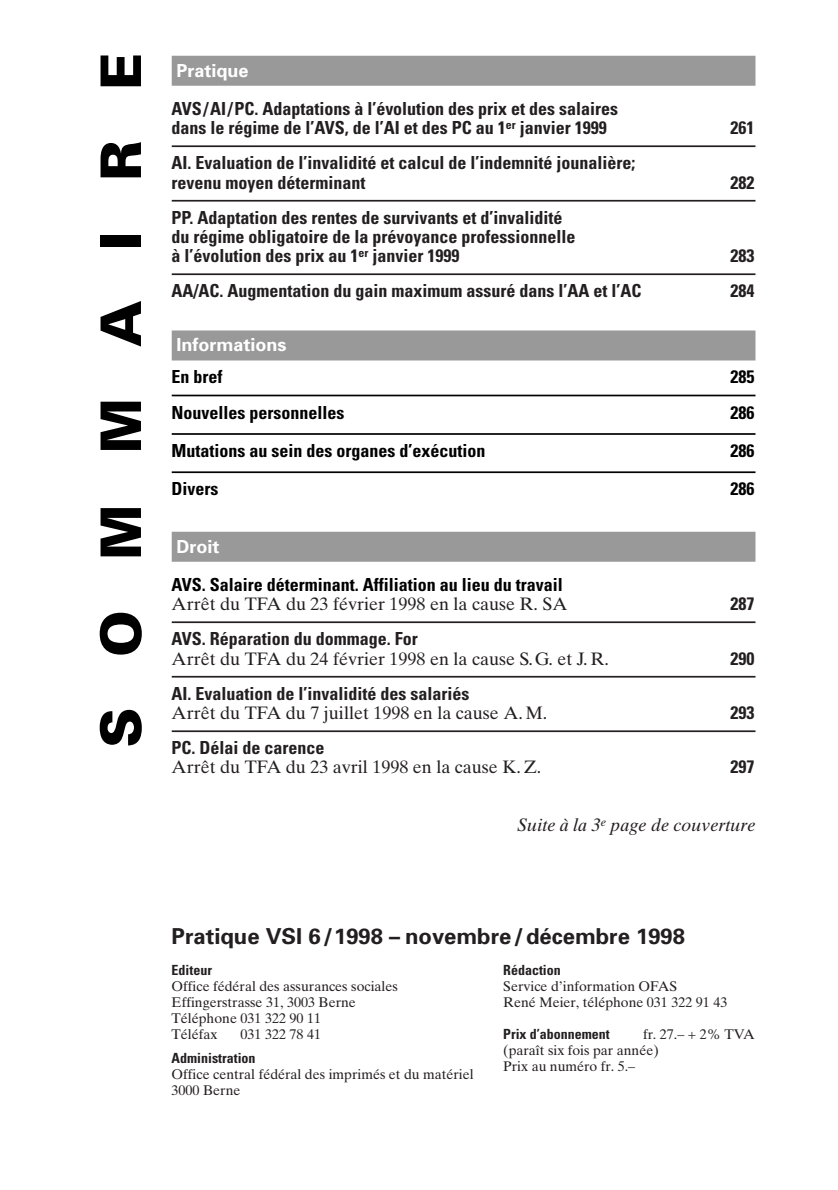
<style>
.page{position:relative;width:838px;height:1190px;background:#fff}
.page>*{position:absolute;margin:0;border:0;box-sizing:border-box;transform-origin:0 0}
.t1{font:900 56px "Univers";letter-spacing:.9em;color:#000}
.t2{font:700 22px "Univers";color:#231f20}
.t3{font:700 condensed 18px/19.2px "Univers";color:#231f20}
.t4{font:18px "Times Ten";color:#231f20}
.t5{font:700 condensed 18px "Univers";color:#000}
.t6{font:italic 18px "Times Ten";color:#231f20}
.t7{font:700 18px "Univers";color:#fff}
.t8{font:14px/16px "Times Ten";color:#231f20}
.t9{font:700 condensed 14px "Univers";color:#231f20}
</style>
<div class="page">
<div style="left:172px;top:56px;width:584px;height:30px;background:#999"></div>
<hr style="left:172px;top:145px;width:584px;height:2px;background:#231f20">
<hr style="left:172px;top:200px;width:584px;height:2px;background:#231f20">
<hr style="left:172px;top:273px;width:584px;height:2px;background:#231f20">
<div style="left:172px;top:330px;width:584px;height:30px;background:#999"></div>
<hr style="left:172px;top:395px;width:584px;height:1px;background:#000">
<hr style="left:172px;top:433px;width:584px;height:2px;background:#000">
<hr style="left:172px;top:471px;width:584px;height:2px;background:#000">
<div style="left:172px;top:532px;width:584px;height:30px;background:#999"></div>
<hr style="left:172px;top:621px;width:584px;height:2px;background:#231f20">
<hr style="left:172px;top:676px;width:584px;height:2px;background:#231f20">
<hr style="left:172px;top:730px;width:584px;height:2px;background:#231f20">
<h1 class="t1" style="left:101px;top:748px;width:697px;rotate:-90deg">SOMMAIRE</h1>
<p class="t7" style="left:177px;top:64px;width:74px">Pratique</p>
<p class="t3" style="left:172px;top:101px;width:448px">AVS/AI/PC. Adaptations à l’évolution des prix et des salaires dans le régime de l’AVS, de l’AI et des PC au 1<sup>er</sup> janvier 1999</p>
<p class="t3" style="left:730px;top:120px;width:25px">261</p>
<p class="t3" style="left:172px;top:155px;width:465px">AI. Evaluation de l’invalidité et calcul de l’indemnité jounalière; revenu moyen déterminant</p>
<p class="t3" style="left:730px;top:174px;width:25px">282</p>
<p class="t3" style="left:172px;top:210px;width:405px">PP. Adaptation des rentes de survivants et d’invalidité du régime obligatoire de la prévoyance professionnelle à l’évolution des prix au 1<sup>er</sup> janvier 1999</p>
<p class="t3" style="left:730px;top:248px;width:25px">283</p>
<p class="t3" style="left:172px;top:283px;width:471px">AA/AC. Augmentation du gain maximum assuré dans l’AA et l’AC</p>
<p class="t3" style="left:730px;top:283px;width:25px">284</p>
<p class="t7" style="left:177px;top:338px;width:111px">Informations</p>
<p class="t5" style="left:172px;top:370px;width:52px">En bref</p>
<p class="t5" style="left:730px;top:370px;width:25px">285</p>
<p class="t5" style="left:172px;top:406px;width:174px">Nouvelles personnelles</p>
<p class="t5" style="left:730px;top:406px;width:25px">286</p>
<p class="t5" style="left:172px;top:444px;width:315px">Mutations au sein des organes d’exécution</p>
<p class="t5" style="left:730px;top:444px;width:25px">286</p>
<p class="t5" style="left:172px;top:482px;width:48px">Divers</p>
<p class="t5" style="left:730px;top:482px;width:25px">286</p>
<p class="t7" style="left:177px;top:540px;width:45px">Droit</p>
<p class="t5" style="left:172px;top:578px;width:393px">AVS. Salaire déterminant. Affiliation au lieu du travail</p>
<p class="t4" style="left:172px;top:597px;width:397px">Arrêt du TFA du 23 février 1998 en la cause R. SA</p>
<p class="t3" style="left:730px;top:596px;width:25px">287</p>
<p class="t3" style="left:172px;top:631px;width:248px">AVS. Réparation du dommage. For</p>
<p class="t4" style="left:172px;top:652px;width:439px">Arrêt du TFA du 24 février 1998 en la cause S.G. et J. R.</p>
<p class="t3" style="left:730px;top:650px;width:25px">290</p>
<p class="t3" style="left:172px;top:686px;width:299px">AI. Evaluation de l’invalidité des salariés</p>
<p class="t4" style="left:172px;top:706px;width:377px">Arrêt du TFA du 7 juillet 1998 en la cause A. M.</p>
<p class="t3" style="left:730px;top:705px;width:25px">293</p>
<p class="t3" style="left:172px;top:740px;width:154px">PC. Délai de carence</p>
<p class="t4" style="left:172px;top:761px;width:371px">Arrêt du TFA du 23 avril 1998 en la cause K. Z.</p>
<p class="t3" style="left:730px;top:759px;width:25px">297</p>
<p class="t6" style="left:517px;top:818px;width:240px">Suite à la 3<sup>e</sup> page de couverture</p>
<p class="t2" style="left:172px;top:928px;width:515px">Pratique VSI 6/1998 – novembre/décembre 1998</p>
<p class="t9" style="left:172px;top:965px;width:42px">Editeur</p>
<p class="t8" style="left:172px;top:979px;width:228px">Office fédéral des assurances sociales<br>Effingerstrasse 31, 3003 Berne<br>Téléphone 031 322 90 11<br>Téléfax</p>
<p class="t8" style="left:241px;top:1027px;width:82px">031 322 78 41</p>
<p class="t9" style="left:172px;top:1053px;width:85px">Administration</p>
<p class="t8" style="left:172px;top:1067px;width:304px">Office central fédéral des imprimés et du matériel<br>3000 Berne</p>
<p class="t9" style="left:503px;top:965px;width:59px">Rédaction</p>
<p class="t8" style="left:503px;top:979px;width:226px">Service d’information OFAS<br>René Meier, téléphone 031 322 91 43</p>
<p class="t9" style="left:503px;top:1029px;width:108px">Prix d’abonnement</p>
<p class="t8" style="left:503px;top:1027px;width:253px;text-indent:140px">fr. 27.– + 2% TVA (paraît six fois par année)<br>Prix au numéro fr. 5.–</p>
</div>
